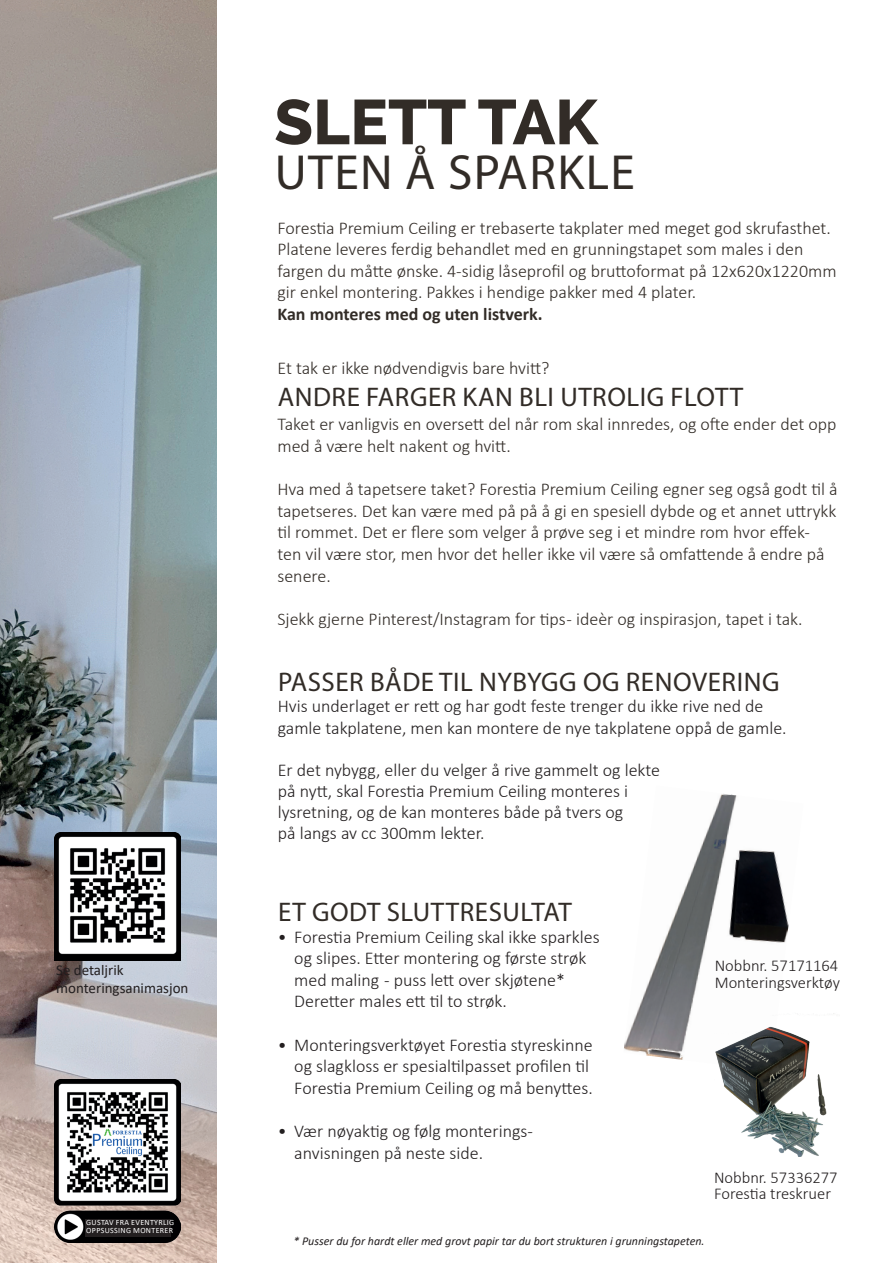
<style>
.page{position:relative;width:893px;height:1263px;background:#fff}
.page>*{position:absolute;margin:0;border:0;box-sizing:border-box;transform-origin:0 0}
.t1{font:800 63px "Raleway";color:#322c27}
.t2{font:49.5px "Myriad Pro";letter-spacing:.03em;color:#322c27}
.t3{font:27px "Myriad Pro";letter-spacing:.02em;color:#322c27}
.t4{font:300 18px/21.6px "Calibri";color:#322c27}
.t5{font:300 18px/21.6px "Calibri";color:#231f20}
.t6{font:700 18px "Calibri";color:#322c27}
.t7{font:300 16.5px/15.5px "Calibri";color:#231f20}
.t8{font:15px/18px "Calibri";color:#231f20}
.t9{font:italic 12px "Calibri";color:#231f20}
.t10{font:7.95px/7.5px "Calibri";letter-spacing:.04em;color:#fff}
</style>
<div class="page">
<img style="left:624px;top:794px;width:165px;height:266px">
<img style="left:714px;top:1005px;width:120px;height:151px">
<img style="left:0;top:0;width:217px;height:1263px">
<img style="left:54px;top:1079px;width:126px;height:164px">
<img style="left:54px;top:832px;width:126px;height:128px">
<div style="left:85px;top:1219px;width:85px;height:17px;background:#231f20"></div>
<h1 class="t1" style="left:274px;top:86px;width:325px">SLETT TAK</h1>
<h2 class="t2" style="left:275px;top:142px;width:362px">UTEN Å SPARKLE</h2>
<p class="t4" style="left:277px;top:217px;width:561px">Forestia Premium Ceiling er trebaserte takplater med meget god skrufasthet.<br>Platene leveres ferdig behandlet med en grunningstapet som males i den fargen du måtte ønske. 4-sidig låseprofil og bruttoformat på 12x620x1220mm gir enkel montering. Pakkes i hendige pakker med 4 plater.</p>
<p class="t6" style="left:277px;top:301px;width:267px">Kan monteres med og uten listverk.</p>
<p class="t4" style="left:277px;top:357px;width:274px">Et tak er ikke nødvendigvis bare hvitt?</p>
<h3 class="t3" style="left:278px;top:381px;width:467px">ANDRE FARGER KAN BLI UTROLIG FLOTT</h3>
<p class="t4" style="left:277px;top:413px;width:561px">Taket er vanligvis en oversett del når rom skal innredes, og ofte ender det opp med å være helt nakent og hvitt.</p>
<p class="t4" style="left:277px;top:478px;width:562px">Hva med å tapetsere taket? Forestia Premium Ceiling egner seg også godt til å tapetseres. Det kan være med på på å gi en spesiell dybde og et annet uttrykk til rommet. Det er flere som velger å prøve seg i et mindre rom hvor effek&shy;ten vil være stor, men hvor det heller ikke vil være så omfattende å endre på senere.</p>
<p class="t4" style="left:277px;top:608px;width:527px">Sjekk gjerne Pinterest/Instagram for tips - ideèr og inspirasjon, tapet i tak.</p>
<h3 class="t3" style="left:278px;top:665px;width:503px">PASSER BÅDE TIL NYBYGG OG RENOVERING</h3>
<p class="t5" style="left:278px;top:695px;width:510px">Hvis underlaget er rett og har godt feste trenger du ikke rive ned de gamle takplatene, men kan montere de nye takplatene oppå de gamle.</p>
<p class="t5" style="left:278px;top:760px;width:384px;line-height:21px">Er det nybygg, eller du velger å rive gammelt og lekte på nytt, skal Forestia Premium Ceiling monteres i lysretning, og de kan monteres både på tvers og<br>på langs av cc 300mm lekter.</p>
<h3 class="t3" style="left:278px;top:895px;width:295px">ET GODT SLUTTRESULTAT</h3>
<p class="t5" style="left:294px;top:926px;width:307px;text-indent:-17px">• Forestia Premium Ceiling skal ikke sparkles og slipes. Etter montering og første strøk med maling - puss lett over skjøtene* Deretter males ett til to strøk.</p>
<p class="t5" style="left:294px;top:1034px;width:300px;text-indent:-17px">• Monteringsverktøyet Forestia styreskinne og slagkloss er spesialtilpasset profilen til<br>Forestia Premium Ceiling og må benyttes.</p>
<p class="t5" style="left:294px;top:1120px;width:240px;text-indent:-17px">• Vær nøyaktig og følg monterings&shy;anvisningen på neste side.</p>
<p class="t8" style="left:56px;top:961px;width:134px">Se detaljrik monteringsanimasjon</p>
<p class="t7" style="left:715px;top:956px;width:127px;line-height:17.4px">Nobbnr. 57171164<br>Monteringsverktøy</p>
<p class="t10" style="left:86px;top:1218px;width:89px">GUSTAV FRA EVENTYRLIG<br>OPPSUSSING MONTERER</p>
<p class="t7" style="left:714px;top:1170px;width:125px">Nobbnr. 57336277<br>Forestia treskruer</p>
<p class="t9" style="left:293px;top:1232px;width:413px">* Pusser du for hardt eller med grovt papir tar du bort strukturen i grunningstapeten.</p>
</div>
